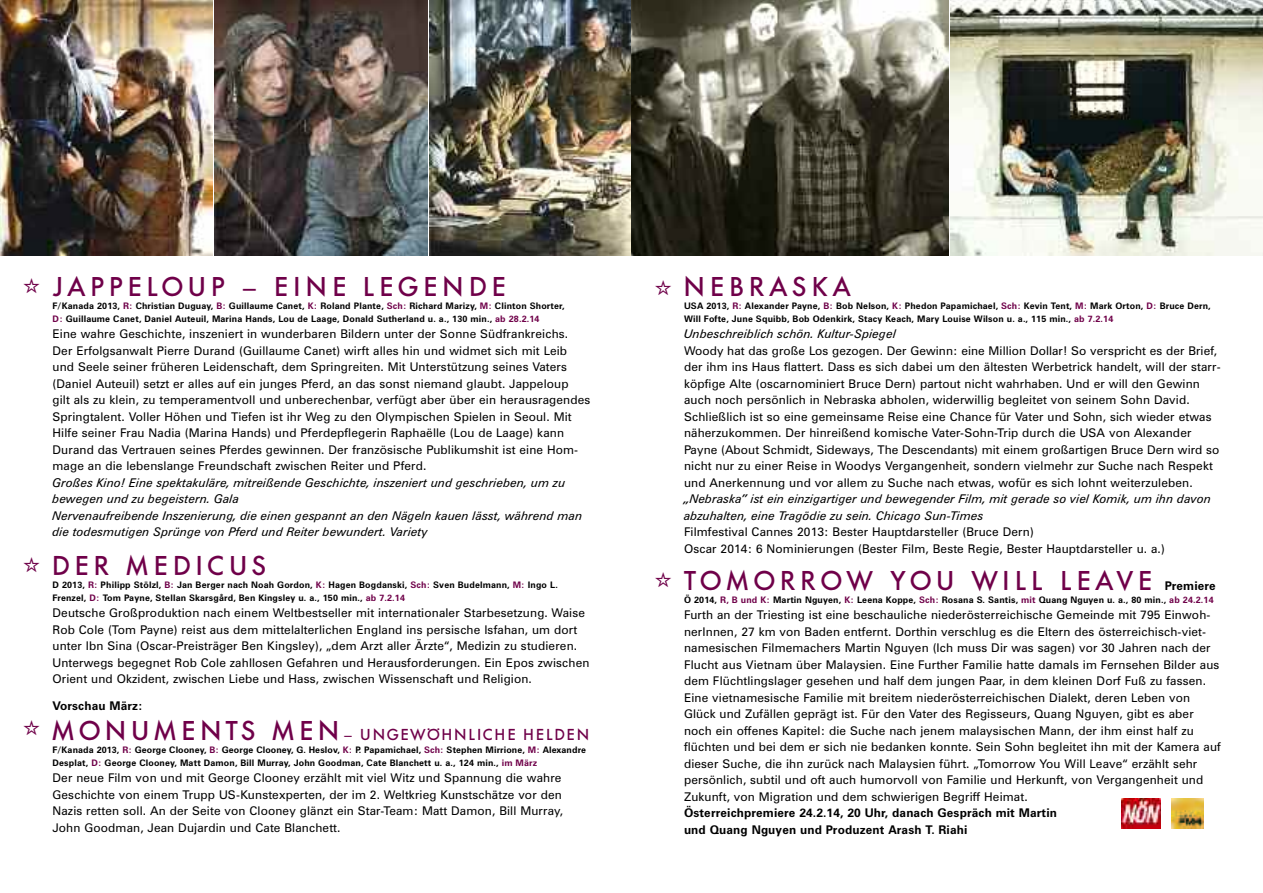
<style>
.page{position:relative;width:1263px;height:893px;background:#fff}
.page>*{position:absolute;margin:0;border:0;box-sizing:border-box;transform-origin:0 0}
.t1{font:500 27px "Futura BQ";letter-spacing:.19em;color:#6f0049}
.t2{font:500 27px "Futura BQ";letter-spacing:.17em;color:#6f0049}
.t3{font:500 15.75px "Futura BQ";letter-spacing:.1em;color:#6f0049}
.t4{font:12px/16.5px "Zurich BT";letter-spacing:.01em;color:#000}
.t5{font:italic 12px/16.5px "Zurich BT";color:#000}
.t6{font:700 12px/16.5px "Zurich BT";letter-spacing:.01em;color:#000}
.t7{font:700 9px/12.8px "Zurich BT";letter-spacing:.015em;color:#000}
.s1{color:#6f0049}
.s2{font-size:27px}
</style>
<div class="page">
<img style="left:0;top:0;width:213px;height:256px">
<img style="left:215px;top:0;width:212px;height:256px">
<img style="left:429px;top:0;width:519px;height:256px">
<img style="left:950px;top:0;width:313px;height:256px">
<img style="left:1122px;top:799px;width:39px;height:29px">
<img style="left:1171px;top:799px;width:33px;height:30px">
<h1 class="t1" style="left:53px;top:271px;width:454px">JAPPELOUP – EINE LEGENDE</h1>
<p class="t7" style="left:53px;top:300px;width:514px">F/Kanada 2013, <span class="s1">R:</span> Christian Duguay, <span class="s1">B:</span> Guillaume Canet, <span class="s1">K:</span> Roland Plante, <span class="s1">Sch:</span> Richard Marizy, <span class="s1">M:</span> Clinton Shorter,<br><span class="s1">D:</span> Guillaume Canet, Daniel Auteuil, Marina Hands, Lou de Laage, Donald Sutherland u. a., 130 min., <span class="s1">ab 28.2.14</span></p>
<p class="t4" style="left:53px;top:327px;width:539px">Eine wahre Geschichte, inszeniert in wunderbaren Bildern unter der Sonne Südfrankreichs.<br>Der Erfolgsanwalt Pierre Durand (Guillaume Canet) wirft alles hin und widmet sich mit Leib und Seele seiner früheren Leidenschaft, dem Springreiten. Mit Unterstützung seines Vaters (Daniel Auteuil) setzt er alles auf ein junges Pferd, an das sonst niemand glaubt. Jappeloup<br>gilt als zu klein, zu temperamentvoll und unberechenbar, verfügt aber über ein herausragendes Springtalent. Voller Höhen und Tiefen ist ihr Weg zu den Olympischen Spielen in Seoul. Mit Hilfe seiner Frau Nadia (Marina Hands) und Pferdepflegerin Raphaëlle (Lou de Laage) kann Durand das Vertrauen seines Pferdes gewinnen. Der französische Publikumshit ist eine Hom&shy;mage an die lebenslange Freundschaft zwischen Reiter und Pferd.</p>
<p class="t5" style="left:53px;top:475px;width:531px">Großes Kino! Eine spektakuläre, mitreißende Geschichte, inszeniert und geschrieben, um zu bewegen und zu begeistern. Gala<br>Nervenaufreibende Inszenierung, die einen gespannt an den Nägeln kauen lässt, während man die todesmutigen Sprünge von Pferd und Reiter bewundert. Variety</p>
<h1 class="t1" style="left:53px;top:550px;width:215px">DER MEDICUS</h1>
<p class="t7" style="left:53px;top:579px;width:507px">D 2013, <span class="s1">R:</span> Philipp Stölzl, <span class="s1">B:</span> Jan Berger nach Noah Gordon, <span class="s1">K:</span> Hagen Bogdanski, <span class="s1">Sch:</span> Sven Budelmann, <span class="s1">M:</span> Ingo L.<br>Frenzel, <span class="s1">D:</span> Tom Payne, Stellan Skarsgård, Ben Kingsley u. a., 150 min., <span class="s1">ab 7.2.14</span></p>
<p class="t4" style="left:52px;top:606px;width:539px">Deutsche Großproduktion nach einem Weltbestseller mit internationaler Starbesetzung. Waise Rob Cole (Tom Payne) reist aus dem mittelalterlichen England ins persische Isfahan, um dort unter Ibn Sina (Oscar-Preisträger Ben Kingsley), „dem Arzt aller Ärzte“, Medizin zu studieren.<br>Unterwegs begegnet Rob Cole zahllosen Gefahren und Herausforderungen. Ein Epos zwischen Orient und Okzident, zwischen Liebe und Hass, zwischen Wissenschaft und Religion.</p>
<p class="t6" style="left:52px;top:699px;width:92px">Vorschau März:</p>
<h2 class="t3" style="left:53px;top:726px;width:538px"><span class="s2">MONUMENTS MEN</span> – UNGEWÖHNLICHE HELDEN</h2>
<p class="t7" style="left:53px;top:744px;width:535px">F/Kanada 2013, <span class="s1">R:</span> George Clooney, <span class="s1">B:</span> George Clooney, G. Heslov, <span class="s1">K:</span> P. Papamichael, <span class="s1">Sch:</span> Stephen Mirrione, <span class="s1">M:</span> Alexandre<br>Desplat, <span class="s1">D:</span> George Clooney, Matt Damon, Bill Murray, John Goodman, Cate Blanchett u. a., 124 min., <span class="s1">im März</span></p>
<p class="t4" style="left:52px;top:771px;width:512px">Der neue Film von und mit George Clooney erzählt mit viel Witz und Spannung die wahre Geschichte von einem Trupp US-Kunstexperten, der im 2. Weltkrieg Kunstschätze vor den Nazis retten soll. An der Seite von Clooney glänzt ein Star-Team: Matt Damon, Bill Murray, John Goodman, Jean Dujardin und Cate Blanchett.</p>
<h1 class="t1" style="left:684px;top:271px;width:169px">NEBRASKA</h1>
<p class="t7" style="left:684px;top:300px;width:528px">USA 2013, <span class="s1">R:</span> Alexander Payne, <span class="s1">B:</span> Bob Nelson, <span class="s1">K:</span> Phedon Papamichael, <span class="s1">Sch:</span> Kevin Tent, <span class="s1">M:</span> Mark Orton, <span class="s1">D:</span> Bruce Dern,<br>Will Fofte, June Squibb, Bob Odenkirk, Stacy Keach, Mary Louise Wilson u. a., 115 min., <span class="s1">ab 7.2.14</span></p>
<p class="t5" style="left:684px;top:327px;width:214px">Unbeschreiblich schön. Kultur-Spiegel</p>
<p class="t4" style="left:684px;top:343px;width:538px">Woody hat das große Los gezogen. Der Gewinn: eine Million Dollar! So verspricht es der Brief, der ihm ins Haus flattert. Dass es sich dabei um den ältesten Werbetrick handelt, will der starr&shy;köpfige Alte (oscarnominiert Bruce Dern) partout nicht wahrhaben. Und er will den Gewinn auch noch persönlich in Nebraska abholen, widerwillig begleitet von seinem Sohn David.<br>Schließlich ist so eine gemeinsame Reise eine Chance für Vater und Sohn, sich wieder etwas näherzukommen. Der hinreißend komische Vater-Sohn-Trip durch die USA von Alexander Payne (About Schmidt, Sideways, The Descendants) mit einem großartigen Bruce Dern wird so nicht nur zu einer Reise in Woodys Vergangenheit, sondern vielmehr zur Suche nach Respekt und Anerkennung und vor allem zu Suche nach etwas, wofür es sich lohnt weiterzuleben.</p>
<p class="t5" style="left:684px;top:492px;width:529px">„Nebraska” ist ein einzigartiger und bewegender Film, mit gerade so viel Komik, um ihn davon abzuhalten, eine Tragödie zu sein. Chicago Sun-Times</p>
<p class="t4" style="left:684px;top:525px;width:482px">Filmfestival Cannes 2013: Bester Hauptdarsteller (Bruce Dern)<br>Oscar 2014: 6 Nominierungen (Bester Film, Beste Regie, Bester Hauptdarsteller u. a.)</p>
<h1 class="t2" style="left:684px;top:565px;width:470px">TOMORROW YOU WILL LEAVE</h1>
<p class="t6" style="left:1165px;top:579px;width:53px">Premiere</p>
<p class="t7" style="left:684px;top:594px;width:531px">Ö 2014, <span class="s1">R, B und K:</span> Martin Nguyen, <span class="s1">K:</span> Leena Koppe, <span class="s1">Sch:</span> Rosana S. Santis, <span class="s1">mit</span> Quang Nguyen u. a., 80 min., <span class="s1">ab 24.2.14</span></p>
<p class="t4" style="left:684px;top:608px;width:538px">Furth an der Triesting ist eine beschauliche niederösterreichische Gemeinde mit 795 Einwoh&shy;nerInnen, 27 km von Baden entfernt. Dorthin verschlug es die Eltern des österreichisch-viet&shy;namesischen Filmemachers Martin Nguyen (Ich muss Dir was sagen) vor 30 Jahren nach der Flucht aus Vietnam über Malaysien. Eine Further Familie hatte damals im Fernsehen Bilder aus dem Flüchtlingslager gesehen und half dem jungen Paar, in dem kleinen Dorf Fuß zu fassen.<br>Eine vietnamesische Familie mit breitem niederösterreichischen Dialekt, deren Leben von Glück und Zufällen geprägt ist. Für den Vater des Regisseurs, Quang Nguyen, gibt es aber noch ein offenes Kapitel: die Suche nach jenem malaysischen Mann, der ihm einst half zu flüchten und bei dem er sich nie bedanken konnte. Sein Sohn begleitet ihn mit der Kamera auf dieser Suche, die ihn zurück nach Malaysien führt. „Tomorrow You Will Leave“ erzählt sehr persönlich, subtil und oft auch humorvoll von Familie und Herkunft, von Vergangenheit und Zukunft, von Migration und dem schwierigen Begriff Heimat.</p>
<p class="t6" style="left:684px;top:806px;width:374px">Österreichpremiere 24.2.14, 20 Uhr, danach Gespräch mit Martin und Quang Nguyen und Produzent Arash T. Riahi</p>
</div>
